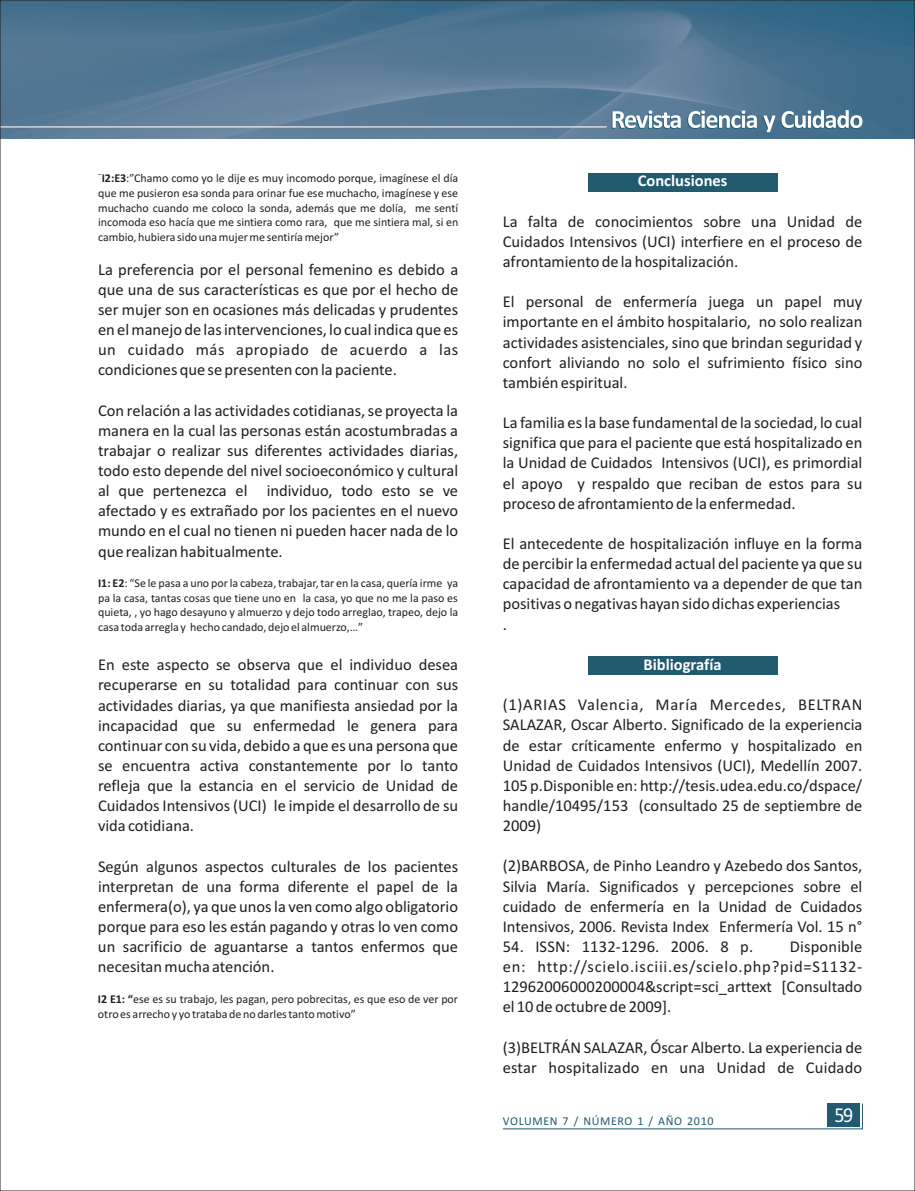
<style>
.page{position:relative;width:915px;height:1191px;background:#fff}
.page>*{position:absolute;margin:0;border:0;box-sizing:border-box;transform-origin:0 0}
.t1{font:21.3px "Calibri";color:#fff;scale:.94 1}
.t2{font:16.5px/20.1px "Calibri";color:#231f20;text-align:justify}
.t3{font:700 16.5px "Calibri";color:#fff}
.t4{font:12px/14.7px "Calibri";color:#231f20;text-align:justify}
.t5{font:12px "Calibri";letter-spacing:.055em;color:#225b70}
.t6{font:700 6px "Calibri";color:#231f20}
.s1{font-weight:700}
</style>
<div class="page">
<div style="left:587px;top:656px;width:190px;height:18px;background:#225b70"></div>
<div style="left:587px;top:173px;width:190px;height:19px;background:#225b70"></div>
<svg style="left:502px;top:1103px;width:361px;height:26px"></svg>
<img style="left:2px;top:2px;width:910px;height:137px">
<svg style="left:611px;top:110px;width:251px;height:23px"></svg>
<hr style="left:0;top:126px;width:606px;height:1px;background:#fff">
<p class="t4" style="left:98px;top:172px;width:362px;text-indent:4px"><span class="s1">I2:E3</span>:”Chamo como yo le dije es muy incomodo porque, imagínese el día que me pusieron esa sonda para orinar fue ese muchacho, imagínese y ese muchacho cuando me coloco la sonda, además que me dolía, me sentí incomoda eso hacía que me sintiera como rara, que me sintiera mal, si en cambio, hubiera sido una mujer me sentiría mejor”</p>
<p class="t2" style="left:98px;top:260px;width:361px">La preferencia por el personal femenino es debido a que una de sus características es que por el hecho de ser mujer son en ocasiones más delicadas y prudentes en el manejo de las intervenciones, lo cual indica que es un cuidado más apropiado de acuerdo a las condiciones que se presenten con la paciente.</p>
<p class="t2" style="left:98px;top:401px;width:361px">Con relación a las actividades cotidianas, se proyecta la manera en la cual las personas están acostumbradas a trabajar o realizar sus diferentes actividades diarias, todo esto depende del nivel socioeconómico y cultural al que pertenezca el individuo, todo esto se ve afectado y es extrañado por los pacientes en el nuevo mundo en el cual no tienen ni pueden hacer nada de lo que realizan habitualmente.</p>
<p class="t4" style="left:98px;top:577px;width:361px"><span class="s1">I1: E2</span>: “Se le pasa a uno por la cabeza, trabajar, tar en la casa, quería irme ya pa la casa, tantas cosas que tiene uno en la casa, yo que no me la paso es quieta, , yo hago desayuno y almuerzo y dejo todo arreglao, trapeo, dejo la casa toda arregla y hecho candado, dejo el almuerzo,…”</p>
<p class="t2" style="left:98px;top:656px;width:361px">En este aspecto se observa que el individuo desea recuperarse en su totalidad para continuar con sus actividades diarias, ya que manifiesta ansiedad por la incapacidad que su enfermedad le genera para continuar con su vida, debido a que es una persona que se encuentra activa constantemente por lo tanto refleja que la estancia en el servicio de Unidad de Cuidados Intensivos (UCI) le impide el desarrollo de su vida cotidiana.</p>
<p class="t2" style="left:98px;top:857px;width:361px">Según algunos aspectos culturales de los pacientes interpretan de una forma diferente el papel de la enfermera(o), ya que unos la ven como algo obligatorio porque para eso les están pagando y otras lo ven como un sacrificio de aguantarse a tantos enfermos que necesitan mucha atención.</p>
<p class="t4" style="left:98px;top:992px;width:361px"><span class="s1">I2 E1: “</span>ese es su trabajo, les pagan, pero pobrecitas, es que eso de ver por otro es arrecho y yo trataba de no darles tanto motivo”</p>
<p class="t6" style="left:98px;top:172px;width:5px">--</p>
<p class="t3" style="left:637px;top:174px;width:91px">Conclusiones</p>
<p class="t2" style="left:502px;top:212px;width:361px">La falta de conocimientos sobre una Unidad de Cuidados Intensivos (UCI) interfiere en el proceso de afrontamiento de la hospitalización.</p>
<p class="t2" style="left:502px;top:293px;width:361px">El personal de enfermería juega un papel muy importante en el ámbito hospitalario, no solo realizan actividades asistenciales, sino que brindan seguridad y confort aliviando no solo el sufrimiento físico sino también espiritual.</p>
<p class="t2" style="left:502px;top:414px;width:361px">La familia es la base fundamental de la sociedad, lo cual significa que para el paciente que está hospitalizado en la Unidad de Cuidados Intensivos (UCI), es primordial el apoyo y respaldo que reciban de estos para su proceso de afrontamiento de la enfermedad.</p>
<p class="t2" style="left:502px;top:535px;width:361px;text-align:left">El antecedente de hospitalización influye en la forma de percibir la enfermedad actual del paciente ya que su capacidad de afrontamiento va a depender de que tan positivas o negativas hayan sido dichas experiencias<br>.</p>
<p class="t3" style="left:643px;top:657px;width:79px">Bibliografía</p>
<p class="t2" style="left:502px;top:696px;width:361px">(1)ARIAS Valencia, María Mercedes, BELTRAN SALAZAR, Oscar Alberto. Significado de la experiencia de estar críticamente enfermo y hospitalizado en Unidad de Cuidados Intensivos (UCI), Medellín 2007.<br>105 p.Disponible en: http://tesis.udea.edu.co/dspace/ handle/10495/153 (consultado 25 de septiembre de 2009)</p>
<p class="t2" style="left:502px;top:857px;width:361px">(2)BARBOSA, de Pinho Leandro y Azebedo dos Santos,</p>
<p class="t2" style="left:502px;top:877px;width:361px">Silvia María. Significados y percepciones sobre el cuidado de enfermería en la Unidad de Cuidados Intensivos, 2006. Revista Index Enfermería Vol. 15 n°</p>
<p class="t2" style="left:502px;top:937px;width:252px">54. ISSN: 1132-1296. 2006. 8 p.</p>
<p class="t2" style="left:502px;top:937px;width:361px;text-indent:287px">Disponible en: http://scielo.isciii.es/scielo.php?pid=S1132- 12962006000200004&amp;script=sci_arttext [Consultado el 10 de octubre de 2009].</p>
<p class="t2" style="left:502px;top:1038px;width:361px">(3)BELTRÁN SALAZAR, Óscar Alberto. La experiencia de estar hospitalizado en una Unidad de Cuidado</p>
<p class="t5" style="left:502px;top:1116px;width:212px">VOLUMEN 7 / NÚMERO 1 / AÑO 2010</p>
<p class="t1" style="left:834px;top:1106px;width:22px">59</p>
</div>
